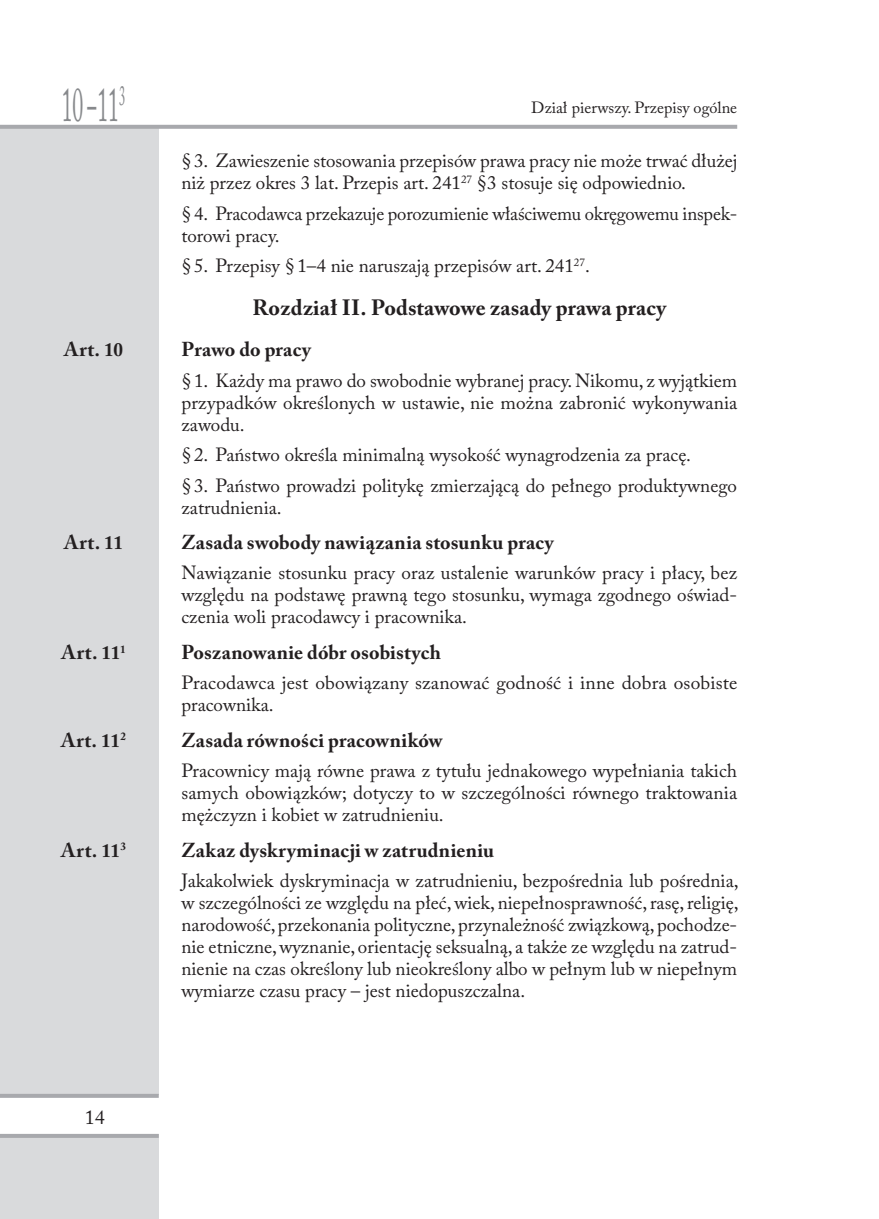
<style>
.page{position:relative;width:879px;height:1219px;background:#fff}
.page>*{position:absolute;margin:0;border:0;box-sizing:border-box;transform-origin:0 0}
.t1{font:48px "Adobe Caslon Pro";color:#87898c;scale:.45 1}
.aaa_rozdzial_POL{font:700 22px "Adobe Caslon Pro";letter-spacing:.005em;color:#231f20}
.aaa_tytul_art_POL{font:700 20px "Adobe Caslon Pro";letter-spacing:.015em;color:#231f20}
.t2{font:20px "Adobe Caslon Pro";color:#231f20}
.Body_text_POL{font:19px/22px "Adobe Caslon Pro";color:#231f20}
.t3{font:16.2px "Adobe Caslon Pro";color:#231f20}
.s1{font-size:19px}
</style>
<div class="page">
<div style="left:0;top:127px;width:159px;height:967px;background:#d9dadc"></div>
<hr style="left:0;top:1094px;width:159px;height:4px;background:#a8a9ad">
<div style="left:0;top:1134px;width:159px;height:85px;background:#d9dadc"></div>
<hr style="left:0;top:1134px;width:159px;height:4px;background:#a8a9ad">
<svg style="left:0;top:125px;width:737px;height:4px;background:#acacb0"></svg>
<h1 class="t1" style="left:62px;top:76px;width:142px">10 ‒11<sup>3</sup></h1>
<p class="t3" style="left:531px;top:98px;width:207px">Dział pierwszy. Przepisy ogólne</p>
<p class="Body_text_POL" style="left:181px;top:149px;width:557px">§3. Zawieszenie stosowania przepisów prawa pracy nie może trwać dłużej niż przez okres 3 lat. Przepis art. 241<sup>27</sup> §3 stosuje się odpowiednio.</p>
<p class="Body_text_POL" style="left:181px;top:202px;width:557px">§ 4. Pracodawca przekazuje porozumienie właściwemu okręgowemu inspek&shy;torowi pracy.</p>
<p class="Body_text_POL" style="left:181px;top:254px;width:410px">§5. Przepisy §1–4 nie naruszają przepisów art. 241<sup>27</sup>.</p>
<p class="aaa_rozdzial_POL" style="left:252px;top:295px;width:415px">Rozdział II. Podstawowe zasady prawa pracy</p>
<p class="aaa_tytul_art_POL" style="left:64px;top:337px;width:61px">Art. <span class="s1">10</span></p>
<p class="aaa_tytul_art_POL" style="left:181px;top:337px;width:131px">Prawo do pracy</p>
<p class="Body_text_POL" style="left:181px;top:369px;width:557px;text-align:justify">§1. Każdy ma prawo do swobodnie wybranej pracy. Nikomu, z wyjątkiem przypadków określonych w ustawie, nie można zabronić wykonywania zawodu.</p>
<p class="Body_text_POL" style="left:181px;top:444px;width:511px">§2. Państwo określa minimalną wysokość wynagrodzenia za pracę.</p>
<p class="Body_text_POL" style="left:181px;top:474px;width:557px">§3. Państwo prowadzi politykę zmierzającą do pełnego produktywnego zatrudnienia.</p>
<p class="aaa_tytul_art_POL" style="left:64px;top:530px;width:60px">Art. <span class="s1">11</span></p>
<p class="aaa_tytul_art_POL" style="left:181px;top:530px;width:374px">Zasada swobody nawiązania stosunku pracy</p>
<p class="Body_text_POL" style="left:181px;top:562px;width:557px;text-align:justify">Nawiązanie stosunku pracy oraz ustalenie warunków pracy i płacy, bez względu na podstawę prawną tego stosunku, wymaga zgodnego oświad&shy;czenia woli pracodawcy i pracownika.</p>
<p class="aaa_tytul_art_POL" style="left:61px;top:640px;width:66px">Art. <span class="s1">11</span><sup>1</sup></p>
<p class="aaa_tytul_art_POL" style="left:181px;top:640px;width:261px">Poszanowanie dóbr osobistych</p>
<p class="Body_text_POL" style="left:181px;top:672px;width:557px">Pracodawca jest obowiązany szanować godność i inne dobra osobiste pracownika.</p>
<p class="aaa_tytul_art_POL" style="left:61px;top:728px;width:67px">Art. <span class="s1">11</span><sup>2</sup></p>
<p class="aaa_tytul_art_POL" style="left:181px;top:728px;width:263px">Zasada równości pracowników</p>
<p class="Body_text_POL" style="left:181px;top:760px;width:557px;text-align:justify">Pracownicy mają równe prawa z tytułu jednakowego wypełniania takich samych obowiązków; dotyczy to w szczególności równego traktowania mężczyzn i kobiet w zatrudnieniu.</p>
<p class="aaa_tytul_art_POL" style="left:61px;top:838px;width:66px">Art. <span class="s1">11</span><sup>3</sup></p>
<p class="aaa_tytul_art_POL" style="left:181px;top:838px;width:314px">Zakaz dyskryminacji w zatrudnieniu</p>
<p class="Body_text_POL" style="left:181px;top:869px;width:559px;text-align:justify">Jakakolwiek dyskryminacja w zatrudnieniu, bezpośrednia lub pośrednia, w szczególności ze względu na płeć, wiek, niepełnosprawność, rasę, religię, narodowość, przekonania polityczne, przynależność związkową, pochodze&shy;nie etniczne, wyznanie, orientację seksualną, a także ze względu na zatrud&shy;nienie na czas określony lub nieokreślony albo w pełnym lub w niepełnym wymiarze czasu pracy – jest niedopuszczalna.</p>
<p class="t2" style="left:85px;top:1105px;width:21px">14</p>
</div>
